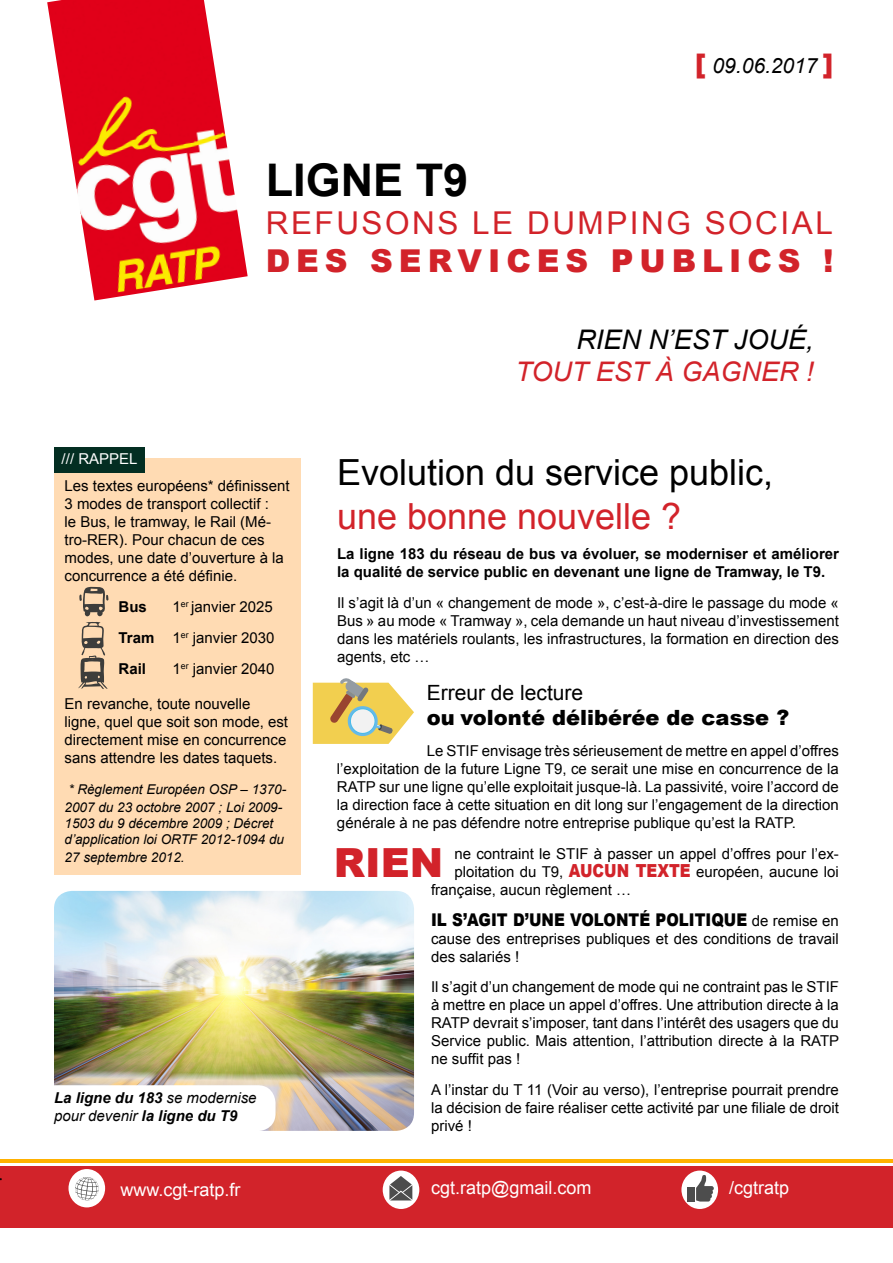
<style>
.page{position:relative;width:893px;height:1263px;background:#fff}
.page>*{position:absolute;margin:0;border:0;box-sizing:border-box;transform-origin:0 0}
.t1{font:700 45px "Arial";color:#000}
.t2{font:900 40.2px "Arial";color:#d2232a}
.t3{font:36px "Arial";color:#000}
.t4{font:36px "Arial";color:#d2232a}
.t5{font:31.5px "Arial";letter-spacing:.08em;color:#d2232a}
.t6{font:900 31.5px "Arial";letter-spacing:.19em;color:#d2232a}
.t7{font:italic 27px "Arial";color:#d2232a}
.t8{font:italic 27px "Arial";color:#000}
.t9{font:900 21px "Arial";color:#000}
.t10{font:21px "Arial";color:#000}
.t11{font:italic 21px "Arial";color:#000}
.t12{font:18px "Arial";color:#fff}
.t13{font:18px "Minion Pro";color:#000}
.t14{font:900 17.55px "Arial";color:#000;scale:.85 1}
.t15{font:15px/18px "Arial";color:#000;text-align:justify}
.t16{font:700 15px/18px "Arial";color:#000}
.t17{font:italic 700 15px/18px "Arial";color:#000}
.t18{font:15px "Arial";color:#fff}
.t19{font:italic 13.5px/18px "Arial";color:#000}
.s1{font-weight:900;font-style:normal;font-size:27px;color:#d2232a}
.s2{font-weight:700}
.s3{font-weight:400}
.s4{font-weight:900;font-size:18px;color:#d2232a}
.s5{font-weight:400;font-size:15px}
</style>
<div class="page">
<div style="left:0;top:1167px;width:893px;height:61px;background:#d2232a"></div>
<hr style="left:0;top:1159px;width:893px;height:3px;background:#ffb100">
<img style="left:47px;top:0;width:201px;height:300px">
<div style="left:54px;top:458px;width:247px;height:417px;background:#ffdbb3"></div>
<img style="left:54px;top:891px;width:360px;height:240px">
<svg style="left:313px;top:678px;width:101px;height:66px"></svg>
<svg style="left:54px;top:1085px;width:222px;height:46px"></svg>
<div style="left:681px;top:1170px;width:37px;height:39px;background:#fff;border-radius:50%"></div>
<svg style="left:696px;top:1174px;width:18px;height:27px"></svg>
<div style="left:687px;top:1187px;width:8px;height:14px;background:#4d4d4d"></div>
<div style="left:383px;top:1170px;width:36px;height:39px;background:#fff;border-radius:50%"></div>
<div style="left:69px;top:1169px;width:36px;height:38px;background:#fff;border-radius:50%"></div>
<svg style="left:75px;top:1177px;width:24px;height:23px"></svg>
<svg style="left:389px;top:1176px;width:23px;height:24px"></svg>
<div style="left:54px;top:448px;width:91px;height:25px;background:#032e22"></div>
<svg style="left:79px;top:586px;width:29px;height:30px"></svg>
<svg style="left:78px;top:622px;width:30px;height:67px"></svg>
<p class="t13" style="left:-2px;top:1162px;width:6px">.</p>
<h3 class="t11" style="left:695px;top:52px;width:140px"><span class="s1">[</span> 09.06.2017 <span class="s1">]</span></h3>
<h1 class="t1" style="left:266px;top:150px;width:204px">LIGNE T9</h1>
<h3 class="t5" style="left:266px;top:202px;width:569px">REFUSONS LE DUMPING SOCIAL</h3>
<h3 class="t6" style="left:266px;top:238px;width:569px">DES SERVICES PUBLICS !</h3>
<p class="t18" style="left:62px;top:449px;width:77px">/// RAPPEL</p>
<p class="t15" style="left:65px;top:477px;width:226px;text-align:left">Les textes européens* définissent<br>3 modes de transport collectif :<br>le Bus, le tramway, le Rail (Mé&shy;tro-RER). Pour chacun de ces modes, une date d’ouverture à la concurrence a été définie.</p>
<p class="t16" style="left:119px;top:598px;width:30px">Bus</p>
<p class="t15" style="left:119px;top:592px;width:158px;line-height:30.8px;text-indent:54px">1<sup>er</sup> janvier 2025<br><span class="s2">Tram</span> 1<sup>er</sup> janvier 2030<br><span class="s2">Rail</span></p>
<p class="t15" style="left:173px;top:660px;width:104px">1<sup>er</sup> janvier 2040</p>
<p class="t15" style="left:65px;top:695px;width:225px;text-align:left">En revanche, toute nouvelle ligne, quel que soit son mode, est directement mise en concurrence sans attendre les dates taquets.</p>
<p class="t19" style="left:65px;top:780px;width:223px">* Règlement Européen OSP – 1370-<br>2007 du 23 octobre 2007 ; Loi 2009-</p>
<p class="t19" style="left:65px;top:815px;width:221px;line-height:16.2px">1503 du 9 décembre 2009 ; Décret d’application loi ORTF 2012-1094 du</p>
<p class="t19" style="left:65px;top:848px;width:122px">27 septembre 2012.</p>
<p class="t17" style="left:54px;top:1089px;width:204px">La ligne du 183 <span class="s3">se modernise pour devenir</span> la ligne du T9</p>
<h3 class="t8" style="left:576px;top:322px;width:239px">Rien n’est joué,</h3>
<h3 class="t7" style="left:515px;top:354px;width:300px">tout est à gagner !</h3>
<h3 class="t3" style="left:337px;top:449px;width:438px">Evolution du service public,</h3>
<h3 class="t4" style="left:337px;top:492px;width:346px">une bonne nouvelle ?</h3>
<p class="t16" style="left:337px;top:546px;width:503px">La ligne 183 du réseau de bus va évoluer, se moderniser et améliorer la qualité de service public en devenant une ligne de Tramway, le T9.</p>
<p class="t15" style="left:337px;top:594px;width:503px">Il s’agit là d’un « changement de mode », c’est-à-dire le passage du mode « Bus » au mode « Tramway », cela demande un haut niveau d’investissement dans les matériels roulants, les infrastructures, la formation en direction des agents, etc …</p>
<h3 class="t10" style="left:427px;top:679px;width:158px">Erreur de lecture</h3>
<h3 class="t9" style="left:427px;top:703px;width:364px">OU VOLONTÉ DÉLIBÉRÉE DE CASSE ?</h3>
<p class="t15" style="left:337px;top:742px;width:503px;text-indent:90px">Le STIF envisage très sérieusement de mettre en appel d’offres l’exploitation de la future Ligne T9, ce serait une mise en concurrence de la RATP sur une ligne qu’elle exploitait jusque-là. La passivité, voire l’accord de la direction face à cette situation en dit long sur l’engagement de la direction générale à ne pas défendre notre entreprise publique qu’est la RATP.</p>
<h2 class="t2" style="left:334px;top:833px;width:111px">RIEN</h2>
<p class="t15" style="left:454px;top:845px;width:386px">ne contraint le STIF à passer un appel d’offres pour l’ex&shy;ploitation du T9, <span class="s4">AUCUN</span></p>
<p class="t15" style="left:636px;top:863px;width:205px"><span class="s4">TEXTE</span> européen, aucune loi</p>
<p class="t15" style="left:431px;top:881px;width:202px">française, aucun règlement …</p>
<p class="t14" style="left:431px;top:907px;width:130px">IL S’AGIT D’UNE</p>
<p class="t14" style="left:570px;top:907px;width:318px">VOLONTÉ POLITIQUE <span class="s5">de remise en</span></p>
<p class="t15" style="left:431px;top:929px;width:409px">cause des entreprises publiques et des conditions de travail des salariés !</p>
<p class="t15" style="left:431px;top:978px;width:410px">Il s’agit d’un changement de mode qui ne contraint pas le STIF à mettre en place un appel d’offres. Une attribution directe à la RATP devrait s’imposer, tant dans l’intérêt des usagers que du Service public. Mais attention, l’attribution directe à la RATP ne suffit pas !</p>
<p class="t15" style="left:431px;top:1081px;width:409px">A l’instar du T 11 (Voir au verso), l’entreprise pourrait prendre la décision de faire réaliser cette activité par une filiale de droit privé !</p>
<p class="t12" style="left:120px;top:1178px;width:122px">www.cgt-ratp.fr</p>
<p class="t12" style="left:431px;top:1176px;width:162px">cgt.ratp@gmail.com</p>
<p class="t12" style="left:729px;top:1176px;width:62px">/cgtratp</p>
</div>
